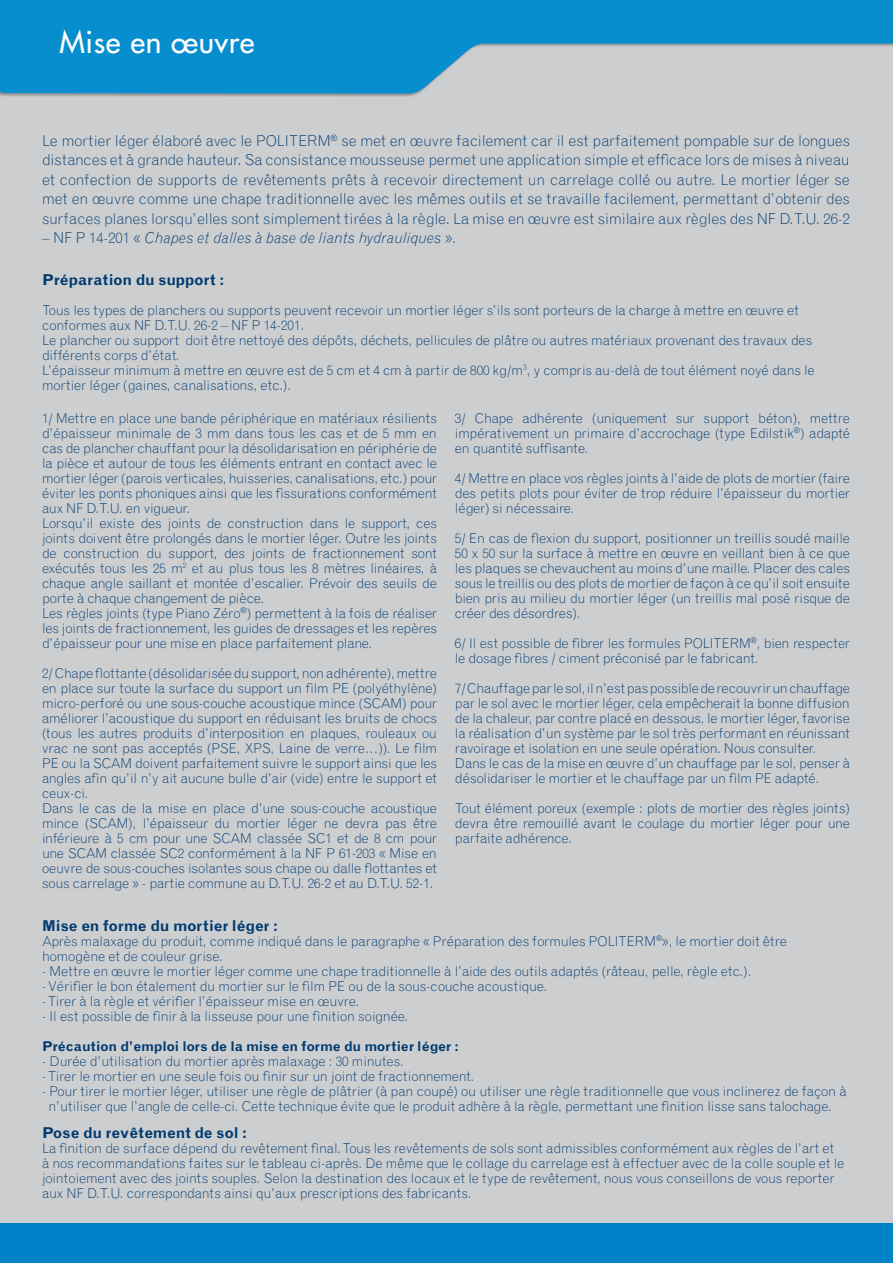
<style>
.page{position:relative;width:893px;height:1263px;background:#fff}
.page>*{position:absolute;margin:0;border:0;box-sizing:border-box;transform-origin:0 0}
.t1{font:30px "Futura LT";letter-spacing:.02em;color:#fff}
.t2{font:300 15px/19.5px "Grotesque";color:#013b70;text-align:justify}
.t3{font:700 15px "Grotesque";color:#013b70}
.t4{font:italic 300 15px "Grotesque";color:#013b70}
.t5{font:300 13.5px/15px "Grotesque";letter-spacing:-.015em;color:#013b70}
.t6{font:700 13.5px "Grotesque";letter-spacing:-.015em;color:#013b70}
.s1{font-style:normal}
</style>
<div class="page">
<div style="left:0;top:97px;width:893px;height:1127px;background:#cdced0"></div>
<div style="left:0;top:0;width:893px;height:97px;background:#231f20;opacity:.35"></div>
<svg style="left:0;top:0;width:893px;height:94px;background:#3b9ece"></svg>
<div style="left:0;top:1224px;width:893px;height:39px;background:#0082c9"></div>
<h1 class="t1" style="left:59px;top:22px;width:196px">Mise en œuvre</h1>
<p class="t2" style="left:42px;top:131px;width:809px">Le mortier léger élaboré avec le POLITERM<sup>®</sup> se met en œuvre facilement car il est parfaitement pompable sur de longues distances et à grande hauteur. Sa consistance mousseuse permet une application simple et efficace lors de mises à niveau et confection de supports de revêtements prêts à recevoir directement un carrelage collé ou autre. Le mortier léger se met en œuvre comme une chape traditionnelle avec les mêmes outils et se travaille facilement, permettant d’obtenir des surfaces planes lorsqu’elles sont simplement tirées à la règle. La mise en œuvre est similaire aux règles des NF D.T.U. 26-2</p>
<p class="t4" style="left:42px;top:229px;width:416px"><span class="s1">– NF P 14-201 «</span> Chapes et dalles à base de liants hydrauliques <span class="s1">».</span></p>
<p class="t3" style="left:42px;top:270px;width:184px">Préparation du support :</p>
<p class="t5" style="left:42px;top:302px;width:774px">Tous les types de planchers ou supports peuvent recevoir un mortier léger s’ils sont porteurs de la charge à mettre en œuvre et conformes aux NF D.T.U. 26-2 – NF P 14-201.<br>Le plancher ou support doit être nettoyé des dépôts, déchets, pellicules de plâtre ou autres matériaux provenant des travaux des différents corps d’état.<br>L’épaisseur minimum à mettre en œuvre est de 5 cm et 4 cm à partir de 800 kg/m<sup>3</sup>, y compris au-delà de tout élément noyé dans le mortier léger (gaines, canalisations, etc.).</p>
<p class="t5" style="left:42px;top:410px;width:396px">1/ Mettre en place une bande périphérique en matériaux résilients d’épaisseur minimale de 3 mm dans tous les cas et de 5 mm en cas de plancher chauffant pour la désolidarisation en périphérie de la pièce et autour de tous les éléments entrant en contact avec le mortier léger (parois verticales, huisseries, canalisations, etc.) pour éviter les ponts phoniques ainsi que les fissurations conformément aux NF D.T.U. en vigueur.<br>Lorsqu’il existe des joints de construction dans le support, ces joints doivent être prolongés dans le mortier léger. Outre les joints de construction du support, des joints de fractionnement sont exécutés tous les 25 m<sup>2</sup> et au plus tous les 8 mètres linéaires, à chaque angle saillant et montée d’escalier. Prévoir des seuils de porte à chaque changement de pièce.<br>Les règles joints (type Piano Zéro<sup>®</sup>) permettent à la fois de réaliser les joints de fractionnement, les guides de dressages et les repères d’épaisseur pour une mise en place parfaitement plane.</p>
<p class="t5" style="left:42px;top:665px;width:396px">2/ Chape flottante (désolidarisée du support, non adhérente), mettre en place sur toute la surface du support un film PE (polyéthylène) micro-perforé ou une sous-couche acoustique mince (SCAM) pour améliorer l’acoustique du support en réduisant les bruits de chocs (tous les autres produits d’interposition en plaques, rouleaux ou vrac ne sont pas acceptés (PSE, XPS, Laine de verre…)). Le film PE ou la SCAM doivent parfaitement suivre le support ainsi que les angles afin qu’il n’y ait aucune bulle d’air (vide) entre le support et ceux-ci.<br>Dans le cas de la mise en place d’une sous-couche acoustique mince (SCAM), l’épaisseur du mortier léger ne devra pas être inférieure à 5 cm pour une SCAM classée SC1 et de 8 cm pour une SCAM classée SC2 conformément à la NF P 61-203 « Mise en oeuvre de sous-couches isolantes sous chape ou dalle flottantes et sous carrelage » - partie commune au D.T.U. 26-2 et au D.T.U. 52-1.</p>
<p class="t5" style="left:455px;top:410px;width:396px;text-align:justify">3/ Chape adhérente (uniquement sur support béton), mettre impérativement un primaire d’accrochage (type Edilstik<sup>®</sup>) adapté en quantité suffisante.</p>
<p class="t5" style="left:455px;top:470px;width:396px;text-align:justify">4/ Mettre en place vos règles joints à l’aide de plots de mortier (faire des petits plots pour éviter de trop réduire l’épaisseur du mortier léger) si nécessaire.</p>
<p class="t5" style="left:455px;top:530px;width:396px;text-align:justify">5/ En cas de flexion du support, positionner un treillis soudé maille 50 x 50 sur la surface à mettre en œuvre en veillant bien à ce que les plaques se chevauchent au moins d’une maille. Placer des cales sous le treillis ou des plots de mortier de façon à ce qu’il soit ensuite bien pris au milieu du mortier léger (un treillis mal posé risque de créer des désordres).</p>
<p class="t5" style="left:455px;top:635px;width:396px">6/ Il est possible de fibrer les formules POLITERM<sup>®</sup>, bien respecter le dosage fibres / ciment préconisé par le fabricant.</p>
<p class="t5" style="left:455px;top:680px;width:396px">7/ Chauffage par le sol, il n’est pas possible de recouvrir un chauffage par le sol avec le mortier léger, cela empêcherait la bonne diffusion de la chaleur, par contre placé en dessous, le mortier léger, favorise la réalisation d’un système par le sol très performant en réunissant ravoirage et isolation en une seule opération. Nous consulter.<br>Dans le cas de la mise en œuvre d’un chauffage par le sol, penser à désolidariser le mortier et le chauffage par un film PE adapté.</p>
<p class="t5" style="left:455px;top:800px;width:396px;text-align:justify">Tout élément poreux (exemple : plots de mortier des règles joints) devra être remouillé avant le coulage du mortier léger pour une parfaite adhérence.</p>
<p class="t3" style="left:42px;top:916px;width:237px">Mise en forme du mortier léger :</p>
<p class="t5" style="left:42px;top:933px;width:746px">Après malaxage du produit, comme indiqué dans le paragraphe « Préparation des formules POLITERM<sup>®</sup>», le mortier doit être homogène et de couleur grise.</p>
<p class="t5" style="left:42px;top:963px;width:711px">- Mettre en œuvre le mortier léger comme une chape traditionnelle à l’aide des outils adaptés (râteau, pelle, règle etc.).</p>
<p class="t5" style="left:42px;top:978px;width:507px">- Vérifier le bon étalement du mortier sur le film PE ou de la sous-couche acoustique.</p>
<p class="t5" style="left:42px;top:993px;width:319px">- Tirer à la règle et vérifier l’épaisseur mise en œuvre.</p>
<p class="t5" style="left:42px;top:1008px;width:368px">- Il est possible de finir à la lisseuse pour une finition soignée.</p>
<p class="t6" style="left:42px;top:1038px;width:418px">Précaution d’emploi lors de la mise en forme du mortier léger :</p>
<p class="t5" style="left:42px;top:1053px;width:363px">- Durée d’utilisation du mortier après malaxage : 30 minutes.</p>
<p class="t5" style="left:42px;top:1068px;width:434px">- Tirer le mortier en une seule fois ou finir sur un joint de fractionnement.</p>
<p class="t5" style="left:48px;top:1083px;width:799px;text-indent:-6px">- Pour tirer le mortier léger, utiliser une règle de plâtrier (à pan coupé) ou utiliser une règle traditionnelle que vous inclinerez de façon à n’utiliser que l’angle de celle-ci. Cette technique évite que le produit adhère à la règle, permettant une finition lisse sans talochage.</p>
<p class="t3" style="left:42px;top:1123px;width:207px">Pose du revêtement de sol :</p>
<p class="t5" style="left:42px;top:1140px;width:804px">La finition de surface dépend du revêtement final. Tous les revêtements de sols sont admissibles conformément aux règles de l’art et à nos recommandations faites sur le tableau ci-après. De même que le collage du carrelage est à effectuer avec de la colle souple et le jointoiement avec des joints souples. Selon la destination des locaux et le type de revêtement, nous vous conseillons de vous reporter aux NF D.T.U. correspondants ainsi qu’aux prescriptions des fabricants.</p>
</div>
